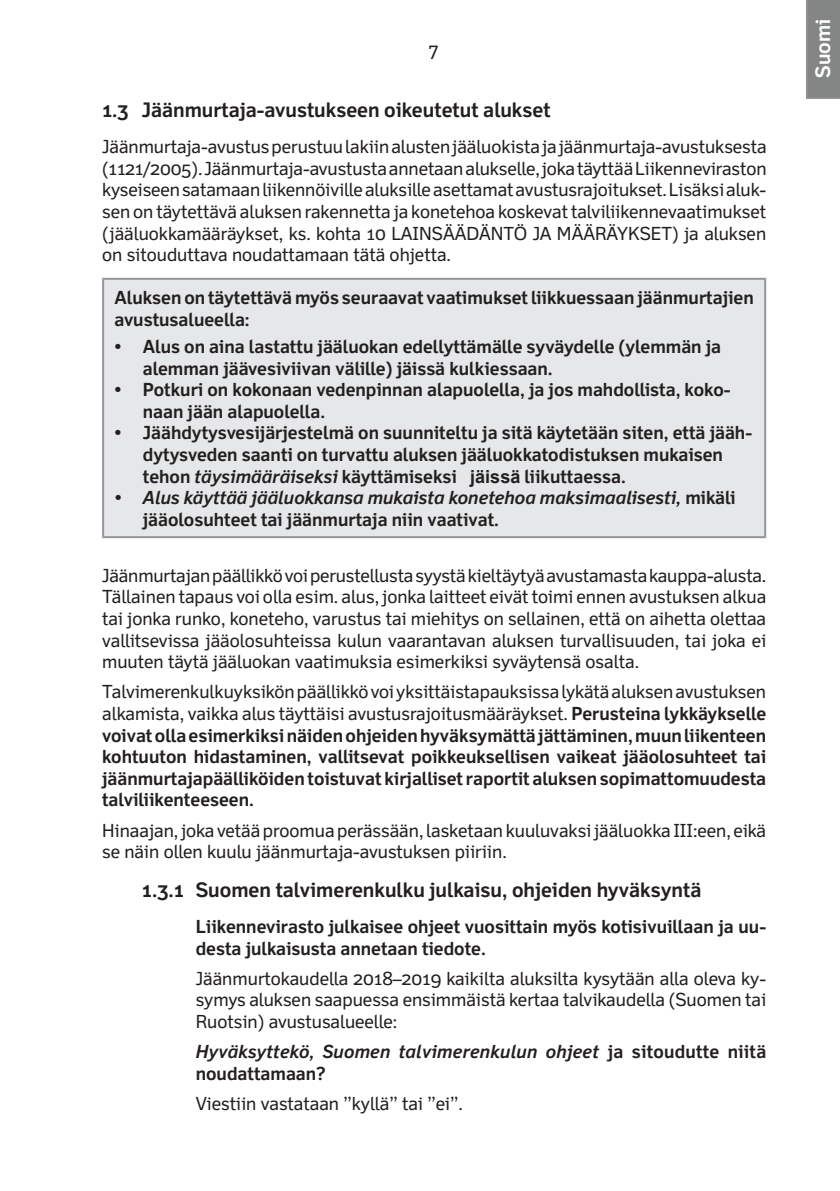
<style>
.page{position:relative;width:840px;height:1191px;background:#fff}
.page>*{position:absolute;margin:0;border:0;box-sizing:border-box;transform-origin:0 0}
.väliotsikko_alempi_x{font:700 20px "Felbridge Pro";color:#231f20}
.väliotsikko{font:700 20px "Felbridge Pro";color:#231f20}
.t1{font:700 20px "Felbridge Pro";color:#fff}
.lisäväli{font:18px/21.6px "Felbridge Pro";color:#231f20;text-align:justify}
.lisäväli-2{font:700 18px/21.6px "Felbridge Pro";color:#231f20}
.lisäväli_16_5mm_sis{font:18px/21.6px "Felbridge Pro";color:#231f20;text-align:justify}
.lisäväli_16_5mm_sis-2{font:italic 700 18px/21.6px "Felbridge Pro";color:#231f20}
.lisäväli_16_5mm_sis-3{font:700 18px/21.6px "Felbridge Pro";color:#231f20}
.lisäväli_bold{font:700 18px/21.6px "Felbridge Pro";color:#231f20}
.Leipäteksti_sarake{font:18px "Felbridge Pro";color:#231f20}
.s1{font-style:italic}
.s2{font-family:"Arial"}
.s3{font-style:normal}
.s4{font-weight:400}
</style>
<div class="page">
<svg style="left:806px;top:0;width:33px;height:99px"></svg>
<div style="left:103px;top:279px;width:661px;height:258px;background:#e6e7e9"></div>
<hr style="left:102px;top:278px;width:663px;height:2px;background:#939598">
<hr style="left:102px;top:280px;width:2px;height:256px;background:#939598">
<hr style="left:763px;top:280px;width:2px;height:256px;background:#939598">
<hr style="left:102px;top:536px;width:663px;height:2px;background:#939598">
<p class="Leipäteksti_sarake" style="left:428px;top:39px;width:11px">7</p>
<p class="väliotsikko" style="left:102px;top:98px;width:450px">1.3 Jäänmurtaja-avustukseen oikeutetut alukset</p>
<p class="lisäväli" style="left:102px;top:136px;width:665px">Jäänmurtaja-avustus perustuu lakiin alusten jääluokista ja jäänmurtaja-avustuksesta (1121/2005). Jäänmurtaja-avustusta annetaan alukselle, joka täyttää Liikenneviraston kyseiseen satamaan liikennöiville aluksille asettamat avustusrajoitukset. Lisäksi aluk&shy;sen on täytettävä aluksen rakennetta ja konetehoa koskevat talviliikennevaatimukset (jääluokkamääräykset, ks. kohta 10 LAINSÄÄDÄNTÖ JA MÄÄRÄYKSET) ja aluksen on sitouduttava noudattamaan tätä ohjetta.</p>
<p class="lisäväli_bold" style="left:114px;top:287px;width:640px">Aluksen on täytettävä myös seuraavat vaatimukset liikkuessaan jäänmurtajien avustusalueella:</p>
<p class="lisäväli-2" style="left:143px;top:336px;width:579px;text-indent:-28px">• Alus on aina lastattu jääluokan edellyttämälle syväydelle (ylemmän ja alemman jäävesiviivan välille) jäissä kulkiessaan.</p>
<p class="lisäväli-2" style="left:143px;top:379px;width:589px;text-indent:-28px">• Potkuri on kokonaan vedenpinnan alapuolella, ja jos mahdollista, koko&shy;naan jään alapuolella.</p>
<p class="lisäväli-2" style="left:143px;top:422px;width:610px;text-indent:-28px">• Jäähdytysvesijärjestelmä on suunniteltu ja sitä käytetään siten, että jääh&shy;dytysveden saanti on turvattu aluksen jääluokkatodistuksen mukaisen tehon <span class="s1">täysimääräiseksi</span> käyttämiseksi <span class="s2">jäissä</span> liikuttaessa.</p>
<p class="lisäväli_16_5mm_sis-2" style="left:143px;top:487px;width:594px;text-indent:-28px">• Alus käyttää jääluokkansa mukaista konetehoa maksimaalisesti, <span class="s3">mikäli jääolosuhteet tai jäänmurtaja niin vaativat.</span></p>
<p class="lisäväli" style="left:102px;top:564px;width:665px">Jäänmurtajan päällikkö voi perustellusta syystä kieltäytyä avustamasta kauppa-alusta.<br>Tällainen tapaus voi olla esim. alus, jonka laitteet eivät toimi ennen avustuksen alkua tai jonka runko, koneteho, varustus tai miehitys on sellainen, että on aihetta olettaa vallitsevissa jääolosuhteissa kulun vaarantavan aluksen turvallisuuden, tai joka ei muuten täytä jääluokan vaatimuksia esimerkiksi syväytensä osalta.</p>
<p class="lisäväli-2" style="left:102px;top:681px;width:665px;text-align:justify"><span class="s4">Talvimerenkulkuyksikön päällikkö voi yksittäistapauksissa lykätä aluksen avustuksen alkamista, vaikka alus täyttäisi avustusrajoitusmääräykset.</span> Perusteina lykkäykselle voivat olla esimerkiksi näiden ohjeiden hyväksymättä jättäminen, muun liikenteen kohtuuton hidastaminen, vallitsevat poikkeuksellisen vaikeat jääolosuhteet tai jäänmurtajapäälliköiden toistuvat kirjalliset raportit aluksen sopimattomuudesta talviliikenteeseen.</p>
<p class="lisäväli" style="left:102px;top:819px;width:665px">Hinaajan, joka vetää proomua perässään, lasketaan kuuluvaksi jääluokka III:een, eikä se näin ollen kuulu jäänmurtaja-avustuksen piiriin.</p>
<p class="väliotsikko_alempi_x" style="left:142px;top:878px;width:560px">1.3.1 Suomen talvimerenkulku julkaisu, ohjeiden hyväksyntä</p>
<p class="lisäväli_16_5mm_sis-3" style="left:196px;top:915px;width:571px">Liikennevirasto julkaisee ohjeet vuosittain myös kotisivuillaan ja uu&shy;desta julkaisusta annetaan tiedote.</p>
<p class="lisäväli_16_5mm_sis" style="left:196px;top:967px;width:571px">Jäänmurtokaudella 2018–2019 kaikilta aluksilta kysytään alla oleva ky&shy;symys aluksen saapuessa ensimmäistä kertaa talvikaudella (Suomen tai Ruotsin) avustusalueelle:</p>
<p class="lisäväli_16_5mm_sis-2" style="left:196px;top:1040px;width:571px">Hyväksyttekö, Suomen talvimerenkulun ohjeet <span class="s3">ja sitoudutte niitä noudattamaan?</span></p>
<p class="lisäväli_16_5mm_sis" style="left:196px;top:1092px;width:268px">Viestiin vastataan ”kyllä” tai ”ei”.</p>
<p class="t1" style="left:810px;top:78px;width:60px;rotate:-90deg">Suomi</p>
</div>
